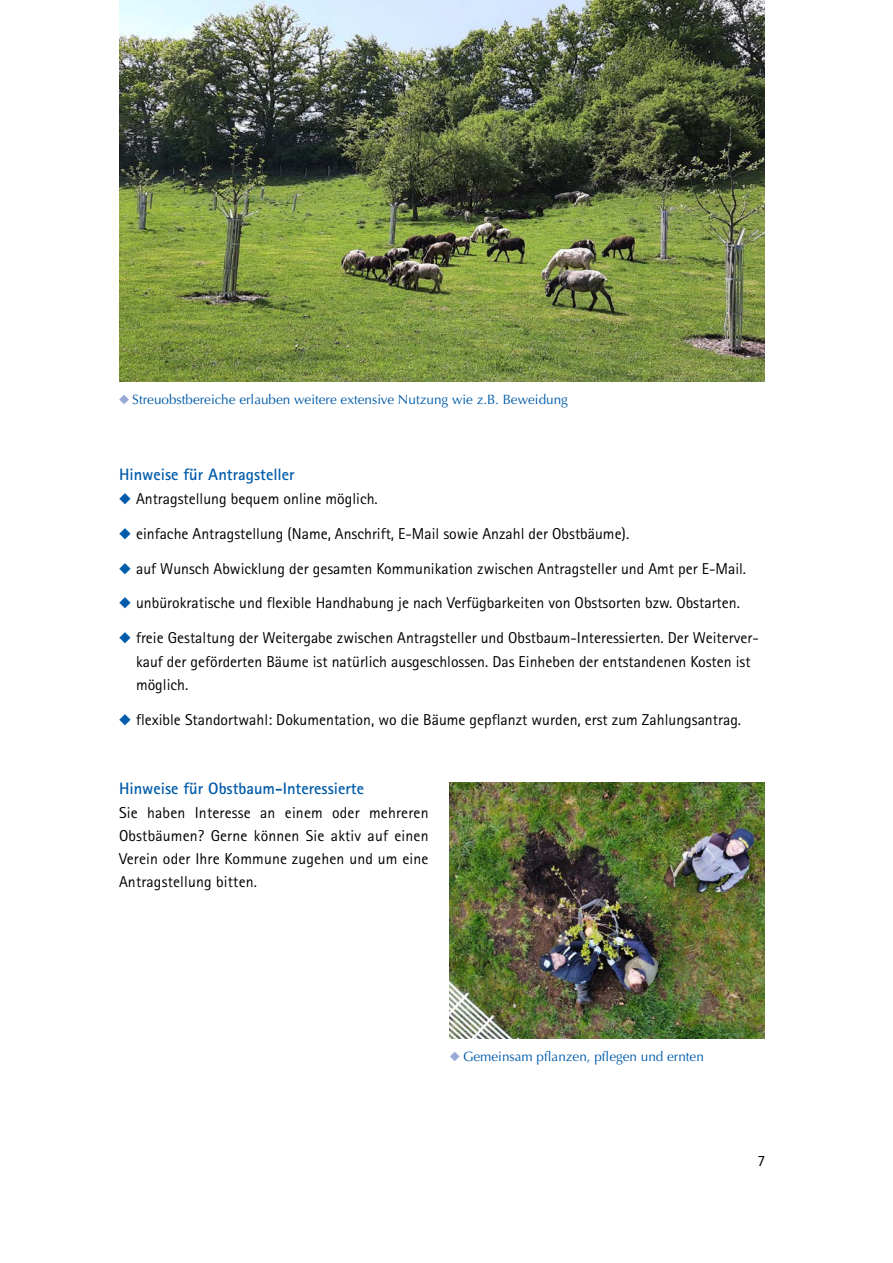
<style>
.page{position:relative;width:893px;height:1263px;background:#fff}
.page>*{position:absolute;margin:0;border:0;box-sizing:border-box;transform-origin:0 0}
.H2_Rotis_blau{font:700 16.5px "Rotis Sans Serif Pro";color:#005baa}
.aufzaehlung-raute{font:15.75px/23.2px "Rotis Sans Serif Pro";color:#000}
.p-fliesstext{font:15.75px/23.2px "Rotis Sans Serif Pro";letter-spacing:.01em;color:#000;text-align:justify}
.t1{font:13.5px "Optima LT Std";color:#005baa}
</style>
<div class="page">
<img style="left:119px;top:0;width:645px;height:381px">
<img style="left:450px;top:783px;width:314px;height:255px">
<p class="t1" style="left:132px;top:392px;width:437px">Streuobstbereiche erlauben weitere extensive Nutzung wie z.B. Beweidung</p>
<h2 class="H2_Rotis_blau" style="left:119px;top:464px;width:177px">Hinweise für Antragsteller</h2>
<p class="aufzaehlung-raute" style="left:136px;top:487px;width:243px">Antragstellung bequem online möglich.</p>
<p class="aufzaehlung-raute" style="left:136px;top:522px;width:495px">einfache Antragstellung (Name, Anschrift, E-Mail sowie Anzahl der Obstbäume).</p>
<p class="aufzaehlung-raute" style="left:136px;top:557px;width:612px">auf Wunsch Abwicklung der gesamten Kommunikation zwischen Antragsteller und Amt per E-Mail.</p>
<p class="aufzaehlung-raute" style="left:136px;top:591px;width:605px">unbürokratische und flexible Handhabung je nach Verfügbarkeiten von Obstsorten bzw. Obstarten.</p>
<p class="aufzaehlung-raute" style="left:136px;top:626px;width:624px">freie Gestaltung der Weitergabe zwischen Antragsteller und Obstbaum-Interessierten. Der Weiterver&shy;kauf der geförderten Bäume ist natürlich ausgeschlossen. Das Einheben der entstandenen Kosten ist möglich.</p>
<p class="aufzaehlung-raute" style="left:136px;top:708px;width:607px">flexible Standortwahl: Dokumentation, wo die Bäume gepflanzt wurden, erst zum Zahlungsantrag.</p>
<h2 class="H2_Rotis_blau" style="left:119px;top:778px;width:246px">Hinweise für Obstbaum-Interessierte</h2>
<p class="p-fliesstext" style="left:119px;top:801px;width:311px">Sie haben Interesse an einem oder mehreren Obstbäumen? Gerne können Sie aktiv auf einen Verein oder Ihre Kommune zugehen und um eine Antragstellung bitten.</p>
<p class="t1" style="left:463px;top:1048px;width:242px">Gemeinsam pflanzen, pflegen und ernten</p>
<p class="aufzaehlung-raute" style="left:757px;top:1149px;width:9px">7</p>
</div>
